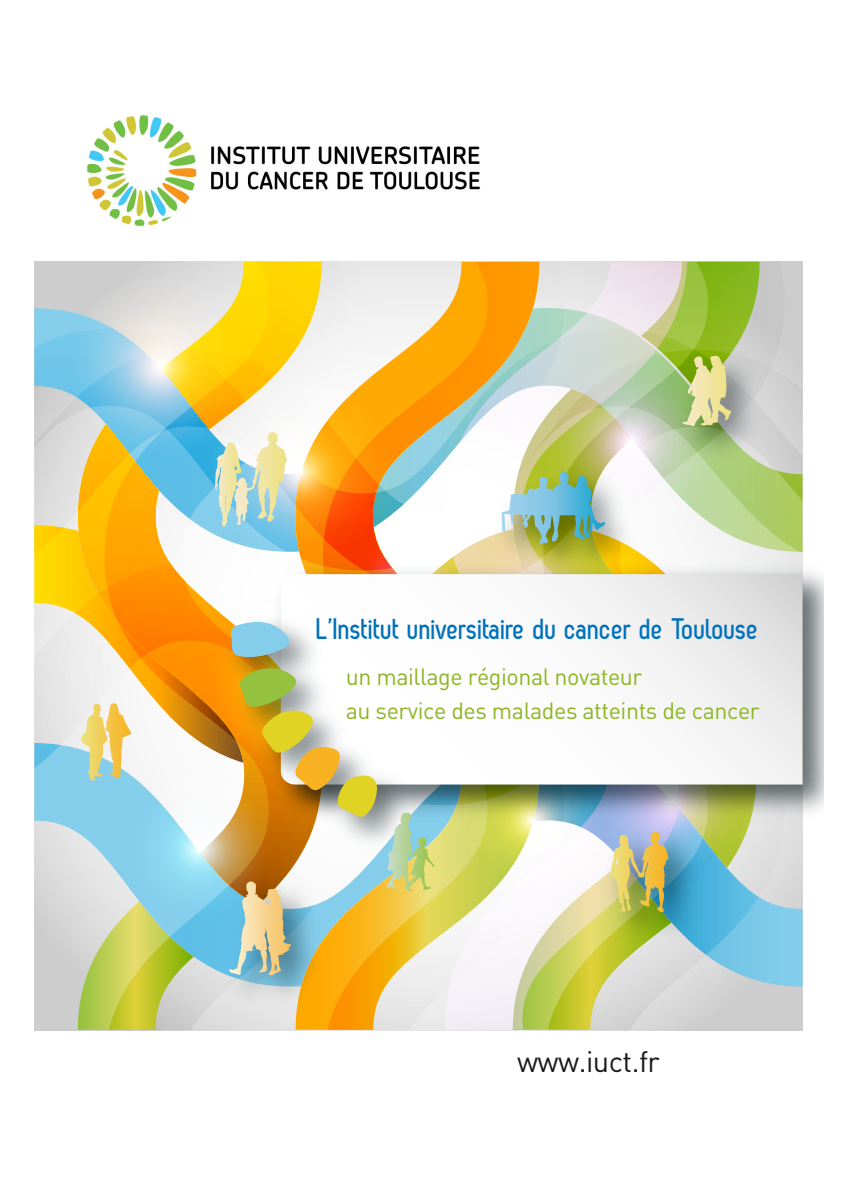
<style>
.page{position:relative;width:842px;height:1191px;background:#fff}
.page>*{position:absolute;margin:0;border:0;box-sizing:border-box;transform-origin:0 0}
.t1{font:700 29.6px "Zag";letter-spacing:-.01em;color:#0071bc}
.t2{font:29.2px "DIN";letter-spacing:-.02em;color:#1a1a1a}
.t3{font:23.2px/34.6px "DIN";letter-spacing:-.02em;color:#8eb523}
</style>
<div class="page">
<svg style="left:34px;top:805px;width:36px;height:181px;background:#cdd4d7"></svg>
<svg style="left:785px;top:827px;width:18px;height:159px;background:#afd3e1"></svg>
<img style="left:87px;top:115px;width:394px;height:111px">
<svg style="left:34px;top:329px;width:768px;height:234px;background:#c3d0b3"></svg>
<svg style="left:34px;top:563px;width:36px;height:242px;background:#d0dcbf"></svg>
<svg style="left:564px;top:262px;width:221px;height:768px;background:#bccfc3"></svg>
<img style="left:760px;top:557px;width:63px;height:270px">
<svg style="left:760px;top:574px;width:43px;height:210px"></svg>
<div style="left:760px;top:340px;width:13px;height:128px;background:#d2d1d1"></div>
<img style="left:70px;top:262px;width:690px;height:767px">
<p class="t1" style="left:317px;top:612px;width:444px">L’Institut universitaire du cancer de Toulouse</p>
<p class="t3" style="left:346px;top:658px;width:415px">un maillage régional novateur<br>au service des malades atteints de cancer</p>
<p class="t2" style="left:517px;top:1043px;width:144px">www.iuct.fr</p>
</div>
